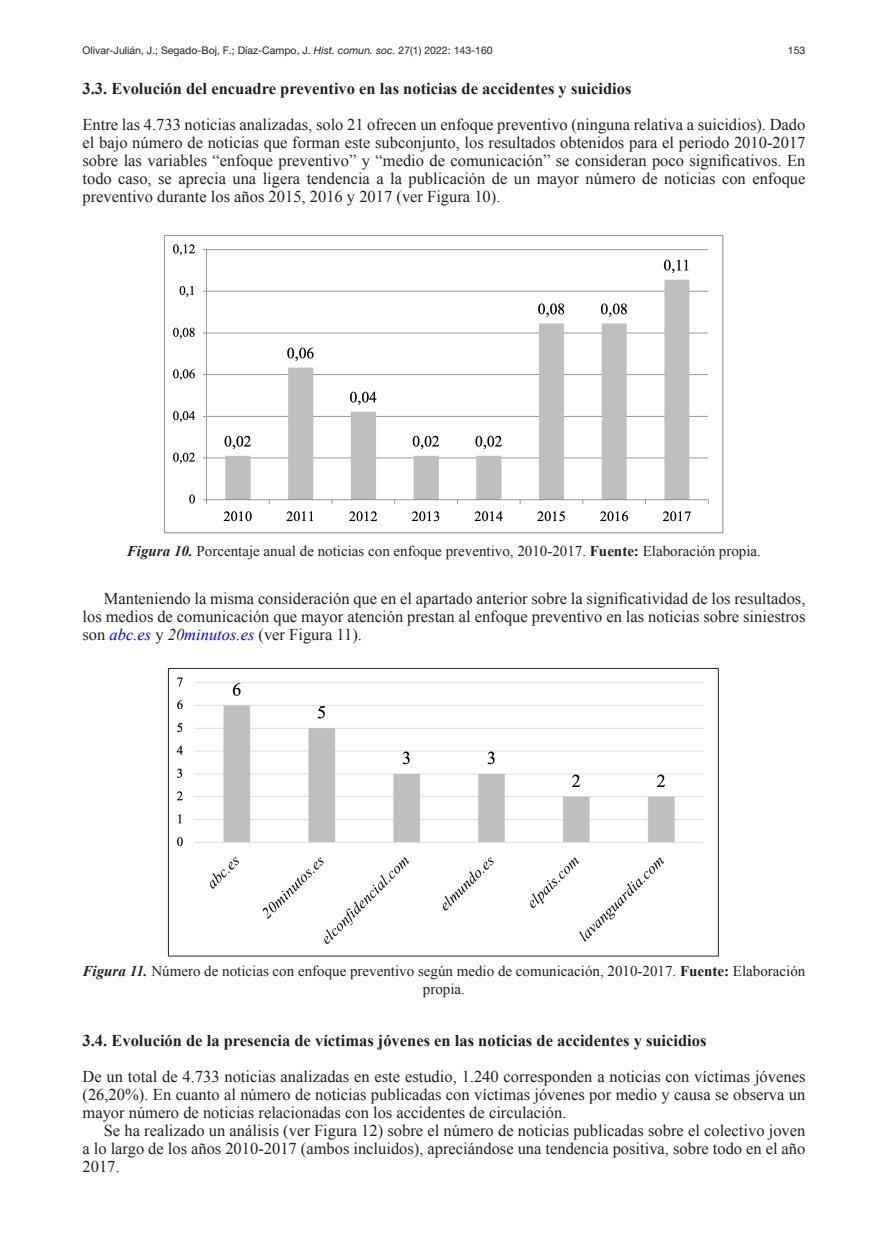
<style>
.page{position:relative;width:888px;height:1258px;background:#fff}
.page>*{position:absolute;margin:0;border:0;box-sizing:border-box;transform-origin:0 0}
.Normal1erParrafo{font:16.5px/18px "Times New Roman";color:#231f20;text-align:justify}
.Epigrafe_2nivel{font:700 16.5px "Times New Roman";color:#231f20}
.Pie_de_figuras{font:15px/18px "Times New Roman";color:#231f20;text-align:center}
.t1{font:10.5px "Helvetica Neue LT Pro";color:#231f20}
.s1{font-style:italic}
.s2{font-weight:700;font-style:italic}
.s3{font-weight:700}
.s4{font-style:italic;color:#00f}
</style>
<div class="page">
<img style="left:163px;top:234px;width:561px;height:300px">
<img style="left:168px;top:667px;width:551px;height:290px">
<p class="t1" style="left:83px;top:44px;width:412px">Olivar-Julián, J.; Segado-Boj, F.; Díaz-Campo, J. <span class="s1">Hist. comun. soc.</span> 27(1) 2022: 143-160</p>
<p class="t1" style="left:788px;top:44px;width:19px">153</p>
<p class="Epigrafe_2nivel" style="left:83px;top:77px;width:550px">3.3. Evolución del encuadre preventivo en las noticias de accidentes y suicidios</p>
<p class="Normal1erParrafo" style="left:83px;top:115px;width:724px">Entre las 4.733 noticias analizadas, solo 21 ofrecen un enfoque preventivo (ninguna relativa a suicidios). Dado el bajo número de noticias que forman este subconjunto, los resultados obtenidos para el periodo 2010-2017 sobre las variables “enfoque preventivo” y “medio de comunicación” se consideran poco significativos. En todo caso, se aprecia una ligera tendencia a la publicación de un mayor número de noticias con enfoque preventivo durante los años 2015, 2016 y 2017 (ver Figura 10).</p>
<p class="Pie_de_figuras" style="left:127px;top:541px;width:636px"><span class="s2">Figura 10.</span> Porcentaje anual de noticias con enfoque preventivo, 2010-2017. <span class="s3">Fuente:</span> Elaboración propia.</p>
<p class="Normal1erParrafo" style="left:83px;top:589px;width:724px;text-indent:21px">Manteniendo la misma consideración que en el apartado anterior sobre la significatividad de los resultados, los medios de comunicación que mayor atención prestan al enfoque preventivo en las noticias sobre siniestros son <span class="s4">abc.es</span> y <span class="s1">20</span><span class="s4">minutos.es</span> (ver Figura 11).</p>
<p class="Pie_de_figuras" style="left:83px;top:961px;width:724px"><span class="s2">Figura 11.</span> Número de noticias con enfoque preventivo según medio de comunicación, 2010-2017. <span class="s3">Fuente:</span> Elaboración propia.</p>
<p class="Epigrafe_2nivel" style="left:83px;top:1029px;width:625px">3.4. Evolución de la presencia de víctimas jóvenes en las noticias de accidentes y suicidios</p>
<p class="Normal1erParrafo" style="left:83px;top:1067px;width:724px">De un total de 4.733 noticias analizadas en este estudio, 1.240 corresponden a noticias con víctimas jóvenes (26,20%). En cuanto al número de noticias publicadas con víctimas jóvenes por medio y causa se observa un mayor número de noticias relacionadas con los accidentes de circulación.</p>
<p class="Normal1erParrafo" style="left:83px;top:1121px;width:724px;text-indent:21px">Se ha realizado un análisis (ver Figura 12) sobre el número de noticias publicadas sobre el colectivo joven a lo largo de los años 2010-2017 (ambos incluidos), apreciándose una tendencia positiva, sobre todo en el año 2017.</p>
</div>
